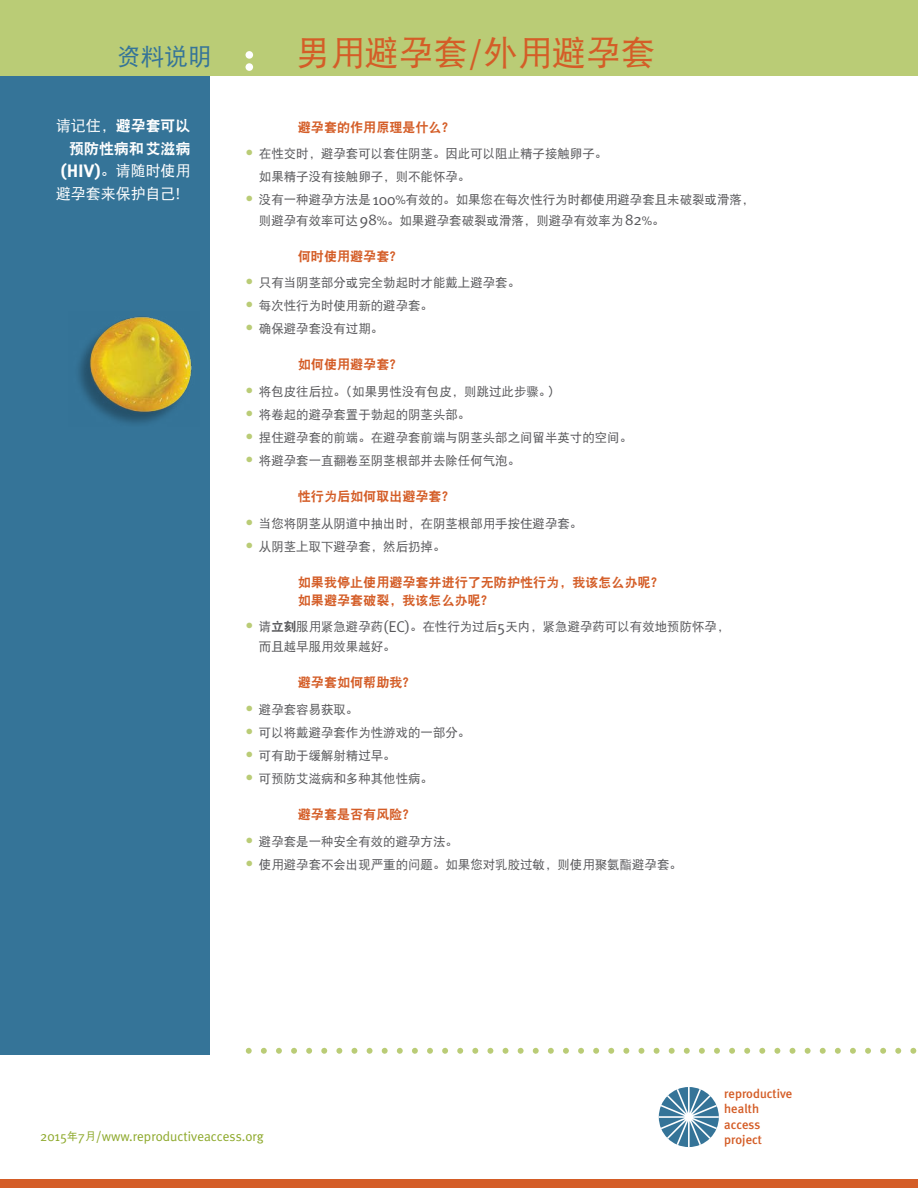
<style>
.page{position:relative;width:918px;height:1188px;background:#fff}
.page>*{position:absolute;margin:0;border:0;box-sizing:border-box;transform-origin:0 0}
.t1{font:34.35px "DF Hei GB W5";color:#d45d27}
.t2{font:23.7px "DF Hei GB W5";color:#357498}
.t3{font:15px/22.5px "DF Hei GB W5";color:#fff}
.t4{font:15px/22.5px "DF Hei GB W9";color:#fff;text-align:right}
.t5{font:13.5px "Meta Plus Normal";color:#8ca829}
.t6{font:13.05px/18px "DF Hei GB W9";color:#d45d27}
.t7{font:500 12.75px/15.3px "Meta Plus";color:#d45d27}
.t8{font:12.45px/20.2px "DF Hei GB W5";color:#58585b}
.s1{font-family:"Meta Plus Normal"}
.s2{font-family:"DF Hei GB W5"}
.s3{font-family:"Meta Plus";font-weight:700;font-size:18px}
.s4{font-family:"Meta Plus Normal";font-size:15.75px;color:#bacc76}
.s5{font-family:"Meta Plus Normal";font-size:15.75px}
.s6{font-family:"DF Hei GB W9"}
.s7{font-family:"DF Hei GB W5";font-size:10.65px}
</style>
<div class="page">
<div style="left:0;top:76px;width:210px;height:978px;background:#357498"></div>
<div style="left:0;top:0;width:918px;height:76px;background:#bacc76"></div>
<div style="left:0;top:1179px;width:918px;height:9px;background:#d45d27"></div>
<svg style="left:264px;top:1048px;width:653px;height:6px"></svg>
<svg style="left:659px;top:1087px;width:60px;height:60px"></svg>
<div style="left:246px;top:51px;width:7px;height:8px;background:#fff;border-radius:50%"></div>
<div style="left:246px;top:63px;width:7px;height:8px;background:#fff;border-radius:50%"></div>
<img style="left:78px;top:316px;width:114px;height:108px">
<h2 class="t2" style="left:117px;top:44px;width:96px">资料说明</h2>
<h1 class="t1" style="left:296px;top:34px;width:361px">男用避孕套<span class="s1">/</span>外用避孕套</h1>
<p class="t4" style="left:56px;top:114px;width:136px"><span class="s2">请记住，</span>避孕套可以预防性病和艾滋病</p>
<p class="t3" style="left:56px;top:159px;width:136px"><span class="s3">(HIV)</span>。请随时使用避孕套来保护自己！</p>
<p class="t6" style="left:298px;top:118px;width:158px">避孕套的作用原理是什么？</p>
<p class="t8" style="left:259px;top:142px;width:350px;line-height:23.2px;text-indent:-14px"><span class="s4">•</span> 在性交时，避孕套可以套住阴茎。因此可以阻止精子接触卵子。如果精子没有接触卵子，则不能怀孕。</p>
<p class="t8" style="left:259px;top:190px;width:497px;text-indent:-14px"><span class="s4">•</span> 没有一种避孕方法是 <span class="s5">100</span><span class="s1">%</span>有效的。如果您在每次性行为时都使用避孕套且未破裂或滑落，则避孕有效率可达 <span class="s5">98</span><span class="s1">%</span>。如果避孕套破裂或滑落，则避孕有效率为 <span class="s5">82</span><span class="s1">%</span>。</p>
<p class="t6" style="left:298px;top:247px;width:106px">何时使用避孕套？</p>
<p class="t8" style="left:245px;top:272px;width:276px"><span class="s4">•</span> 只有当阴茎部分或完全勃起时才能戴上避孕套。</p>
<p class="t8" style="left:245px;top:295px;width:189px"><span class="s4">•</span> 每次性行为时使用新的避孕套。</p>
<p class="t8" style="left:245px;top:319px;width:139px"><span class="s4">•</span> 确保避孕套没有过期。</p>
<p class="t6" style="left:298px;top:356px;width:106px">如何使用避孕套？</p>
<p class="t8" style="left:245px;top:381px;width:316px"><span class="s4">•</span> 将包皮往后拉。（如果男性没有包皮，则跳过此步骤。）</p>
<p class="t8" style="left:245px;top:404px;width:227px"><span class="s4">•</span> 将卷起的避孕套置于勃起的阴茎头部。</p>
<p class="t8" style="left:245px;top:427px;width:388px"><span class="s4">•</span> 捏住避孕套的前端。在避孕套前端与阴茎头部之间留半英寸的空间。</p>
<p class="t8" style="left:245px;top:451px;width:276px"><span class="s4">•</span> 将避孕套一直翻卷至阴茎根部并去除任何气泡。</p>
<p class="t6" style="left:298px;top:488px;width:158px">性行为后如何取出避孕套？</p>
<p class="t8" style="left:245px;top:513px;width:339px"><span class="s4">•</span> 当您将阴茎从阴道中抽出时，在阴茎根部用手按住避孕套。</p>
<p class="t8" style="left:245px;top:536px;width:202px"><span class="s4">•</span> 从阴茎上取下避孕套，然后扔掉。</p>
<p class="t6" style="left:298px;top:573px;width:368px">如果我停止使用避孕套并进行了无防护性行为，我该怎么办呢？如果避孕套破裂，我该怎么办呢？</p>
<p class="t8" style="left:259px;top:616px;width:472px;text-indent:-14px"><span class="s4">•</span> 请<span class="s6">立刻</span>服用紧急避孕药<span class="s5">(EC)</span>。在性行为过后<span class="s5">5</span>天内，紧急避孕药可以有效地预防怀孕，而且越早服用效果越好。</p>
<p class="t6" style="left:298px;top:674px;width:119px">避孕套如何帮助我？</p>
<p class="t8" style="left:245px;top:699px;width:115px"><span class="s4">•</span> 避孕套容易获取。</p>
<p class="t8" style="left:245px;top:722px;width:227px"><span class="s4">•</span> 可以将戴避孕套作为性游戏的一部分。</p>
<p class="t8" style="left:245px;top:745px;width:152px"><span class="s4">•</span> 可有助于缓解射精过早。</p>
<p class="t8" style="left:245px;top:769px;width:189px"><span class="s4">•</span> 可预防艾滋病和多种其他性病。</p>
<p class="t6" style="left:298px;top:806px;width:119px">避孕套是否有风险？</p>
<p class="t8" style="left:245px;top:831px;width:214px"><span class="s4">•</span> 避孕套是一种安全有效的避孕方法。</p>
<p class="t8" style="left:245px;top:854px;width:438px"><span class="s4">•</span> 使用避孕套不会出现严重的问题。如果您对乳胶过敏，则使用聚氨酯避孕套。</p>
<p class="t5" style="left:40px;top:1129px;width:225px">2015<span class="s7">年</span>7<span class="s7">月</span>/www.reproductiveaccess.org</p>
<p class="t7" style="left:724px;top:1086px;width:70px">reproductive health access project</p>
</div>
